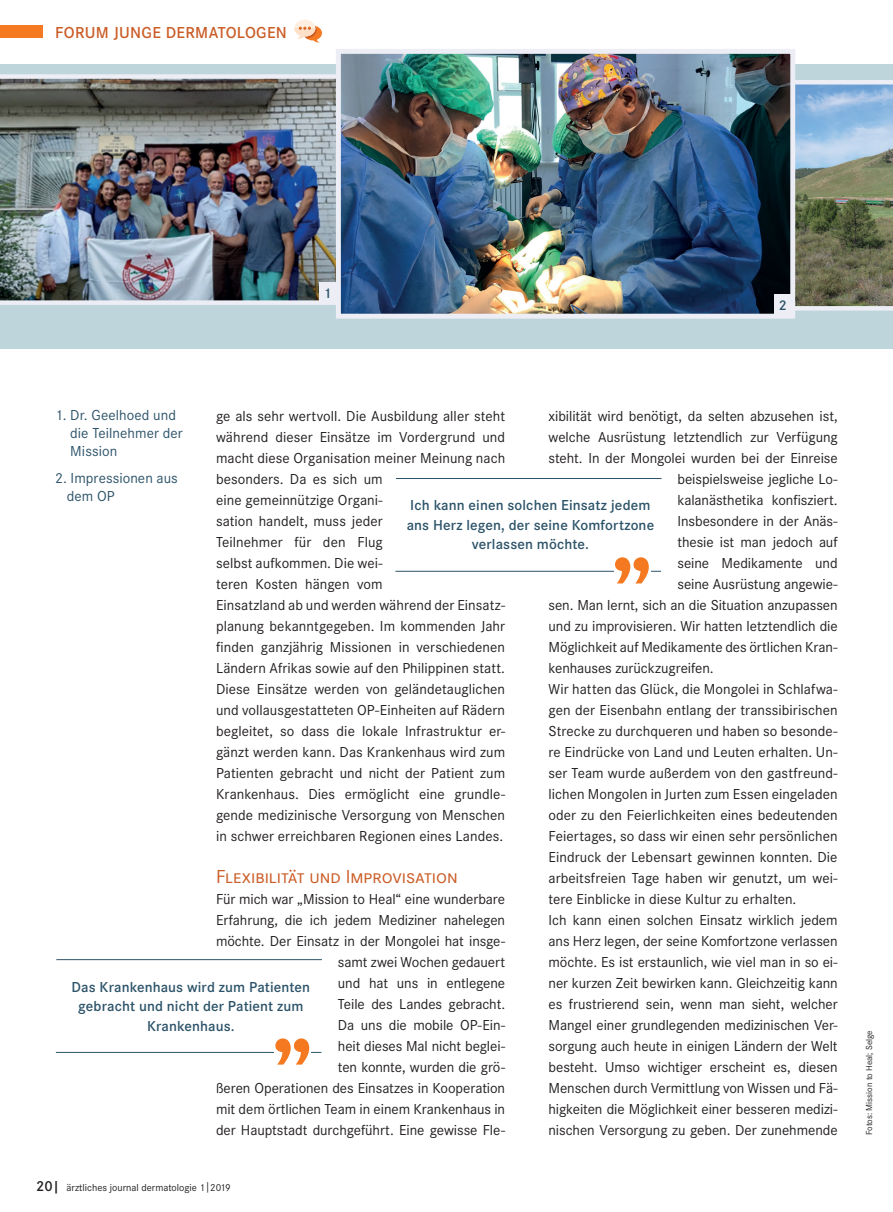
<style>
.page{position:relative;width:893px;height:1212px;background:#fff}
.page>*{position:absolute;margin:0;border:0;box-sizing:border-box;transform-origin:0 0}
.t1{font:19.5px "Corporate SSC";letter-spacing:-.005em;color:#cb5d27}
.t2{font:600 16.5px "Corporate S";letter-spacing:.02em;color:#cb5d27}
.t3{font:15px/21px "Corporate S";color:#231f20}
.t4{font:600 15px/19.5px "Corporate S";letter-spacing:.01em;color:#2c5369;text-align:center}
.t5{font:15px/18px "Corporate S";letter-spacing:.005em;color:#2c5369}
.t6{font:600 14.55px "Corporate S";color:#2c5369}
.t7{font:10.5px "Corporate S";color:#231f20}
.t8{font:9px "Corporate S";color:#231f20}
.s1{font-weight:600;font-size:15px}
</style>
<div class="page">
<svg style="left:294px;top:20px;width:28px;height:23px"></svg>
<div style="left:0;top:64px;width:893px;height:285px;background:#bfd5dc"></div>
<div style="left:0;top:25px;width:43px;height:13px;background:#f47921"></div>
<hr style="left:56px;top:1052px;width:265px;height:1px;background:#2c5369">
<hr style="left:56px;top:959px;width:266px;height:1px;background:#2c5369">
<svg style="left:274px;top:1046px;width:37px;height:19px"></svg>
<svg style="left:275px;top:1038px;width:34px;height:26px"></svg>
<hr style="left:395px;top:571px;width:266px;height:1px;background:#2c5369">
<hr style="left:396px;top:478px;width:265px;height:1px;background:#2c5369">
<div style="left:614px;top:556px;width:36px;height:28px;background:#fff"></div>
<svg style="left:615px;top:557px;width:34px;height:26px"></svg>
<img style="left:0;top:74px;width:336px;height:231px">
<svg style="left:795px;top:80px;width:98px;height:231px;background:#81908a"></svg>
<img style="left:342px;top:55px;width:447px;height:258px">
<div style="left:336px;top:49px;width:459px;height:270px;border:5px solid #edeef5"></div>
<div style="left:319px;top:282px;width:17px;height:20px;background:#edeef5"></div>
<div style="left:774px;top:294px;width:17px;height:20px;background:#edeef5"></div>
<p class="t2" style="left:55px;top:23px;width:233px">FORUM JUNGE DERMATOLOGEN</p>
<p class="t6" style="left:323px;top:284px;width:10px">1</p>
<p class="t6" style="left:779px;top:296px;width:10px">2</p>
<p class="t5" style="left:70px;top:407px;width:114px;text-indent:-15px">1. Dr. Geelhoed und die Teilnehmer der<br>Mission</p>
<p class="t5" style="left:67px;top:469px;width:112px;text-indent:-12px">2. Impressionen aus dem OP</p>
<p class="t3" style="left:548px;top:406px;width:291px">xibilität wird benötigt, da selten abzusehen ist,</p>
<p class="t3" style="left:549px;top:427px;width:291px">welche Ausrüstung letztendlich zur Verfügung</p>
<p class="t3" style="left:549px;top:448px;width:291px">steht. In der Mongolei wurden bei der Einreise</p>
<p class="t3" style="left:677px;top:469px;width:162px">beispielsweise jegliche Lo-</p>
<p class="t3" style="left:677px;top:490px;width:162px">kalanästhetika konfisziert.</p>
<p class="t3" style="left:677px;top:511px;width:162px">Insbesondere in der Anäs-</p>
<p class="t3" style="left:677px;top:532px;width:162px">thesie ist man jedoch auf</p>
<p class="t3" style="left:677px;top:553px;width:162px">seine Medikamente und</p>
<p class="t3" style="left:677px;top:574px;width:162px">seine Ausrüstung angewie-</p>
<p class="t3" style="left:548px;top:595px;width:291px">sen. Man lernt, sich an die Situation anzupassen</p>
<p class="t3" style="left:548px;top:616px;width:291px">und zu improvisieren. Wir hatten letztendlich die</p>
<p class="t3" style="left:548px;top:637px;width:291px">Möglichkeit auf Medikamente des örtlichen Kran-</p>
<p class="t3" style="left:548px;top:658px;width:167px">kenhauses zurückzugreifen.</p>
<p class="t3" style="left:548px;top:679px;width:291px">Wir hatten das Glück, die Mongolei in Schlafwa-</p>
<p class="t3" style="left:548px;top:700px;width:291px">gen der Eisenbahn entlang der transsibirischen</p>
<p class="t3" style="left:548px;top:721px;width:291px">Strecke zu durchqueren und haben so besonde-</p>
<p class="t3" style="left:548px;top:742px;width:291px">re Eindrücke von Land und Leuten erhalten. Un-</p>
<p class="t3" style="left:548px;top:763px;width:291px">ser Team wurde außerdem von den gastfreund-</p>
<p class="t3" style="left:548px;top:784px;width:291px">lichen Mongolen in Jurten zum Essen eingeladen</p>
<p class="t3" style="left:548px;top:805px;width:291px">oder zu den Feierlichkeiten eines bedeutenden</p>
<p class="t3" style="left:548px;top:826px;width:291px">Feiertages, so dass wir einen sehr persönlichen</p>
<p class="t3" style="left:548px;top:847px;width:291px">Eindruck der Lebensart gewinnen konnten. Die</p>
<p class="t3" style="left:548px;top:868px;width:291px">arbeitsfreien Tage haben wir genutzt, um wei-</p>
<p class="t3" style="left:548px;top:889px;width:249px">tere Einblicke in diese Kultur zu erhalten.</p>
<p class="t3" style="left:548px;top:910px;width:291px">Ich kann einen solchen Einsatz wirklich jedem</p>
<p class="t3" style="left:548px;top:931px;width:291px">ans Herz legen, der seine Komfortzone verlassen</p>
<p class="t3" style="left:548px;top:952px;width:291px">möchte. Es ist erstaunlich, wie viel man in so ei-</p>
<p class="t3" style="left:548px;top:973px;width:291px">ner kurzen Zeit bewirken kann. Gleichzeitig kann</p>
<p class="t3" style="left:548px;top:994px;width:291px">es frustrierend sein, wenn man sieht, welcher</p>
<p class="t3" style="left:548px;top:1015px;width:291px">Mangel einer grundlegenden medizinischen Ver-</p>
<p class="t3" style="left:548px;top:1036px;width:291px">sorgung auch heute in einigen Ländern der Welt</p>
<p class="t3" style="left:548px;top:1057px;width:291px">besteht. Umso wichtiger erscheint es, diesen</p>
<p class="t3" style="left:548px;top:1078px;width:291px">Menschen durch Vermittlung von Wissen und Fä-</p>
<p class="t3" style="left:548px;top:1099px;width:291px">higkeiten die Möglichkeit einer besseren medizi-</p>
<p class="t3" style="left:548px;top:1120px;width:291px">nischen Versorgung zu geben. Der zunehmende</p>
<p class="t3" style="left:216px;top:406px;width:291px">ge als sehr wertvoll. Die Ausbildung aller steht während dieser Einsätze im Vordergrund und macht diese Organisation meiner Meinung nach besonders. Da es sich um<br>eine gemeinnützige Organi-<br>sation handelt, muss jeder<br>Teilnehmer für den Flug<br>selbst aufkommen. Die wei-<br>teren Kosten hängen vom<br>Einsatzland ab und werden während der Einsatz&shy;planung bekanntgegeben. Im kommenden Jahr finden ganzjährig Missionen in verschiedenen Ländern Afrikas sowie auf den Philippinen statt.<br>Diese Einsätze werden von geländetauglichen und vollausgestatteten OP-Einheiten auf Rädern begleitet, so dass die lokale Infrastruktur er&shy;gänzt werden kann. Das Krankenhaus wird zum Patienten gebracht und nicht der Patient zum Krankenhaus. Dies ermöglicht eine grundle&shy;gende medizinische Versorgung von Menschen in schwer erreichbaren Regionen eines Landes.</p>
<h1 class="t1" style="left:216px;top:866px;width:243px">Flexibilität und Improvisation</h1>
<p class="t3" style="left:216px;top:889px;width:291px;text-align:right">Für mich war „Mission to Heal“ eine wunderbare Erfahrung, die ich jedem Mediziner nahelegen möchte. Der Einsatz in der Mongolei hat insge&shy;samt zwei Wochen gedauert<br>und hat uns in entlegene<br>Teile des Landes gebracht.<br>Da uns die mobile OP-Ein-<br>heit dieses Mal nicht beglei-<br>ten konnte, wurden die grö-<br>ßeren Operationen des Einsatzes in Kooperation mit dem örtlichen Team in einem Krankenhaus in der Hauptstadt durchgeführt. Eine gewisse Fle-</p>
<p class="t4" style="left:407px;top:496px;width:249px">Ich kann einen solchen Einsatz jedem ans Herz legen, der seine Komfortzone verlassen möchte.</p>
<p class="t4" style="left:72px;top:977px;width:240px">Das Krankenhaus wird zum Patienten gebracht und nicht der Patient zum<br>Krankenhaus.</p>
<p class="t7" style="left:36px;top:1182px;width:196px"><span class="s1">20|</span> ärztliches journal dermatologie 1|2019</p>
<p class="t8" style="left:864px;top:1135px;width:106px;rotate:-90deg">Fotos: Mission to Heal; Selge</p>
</div>
